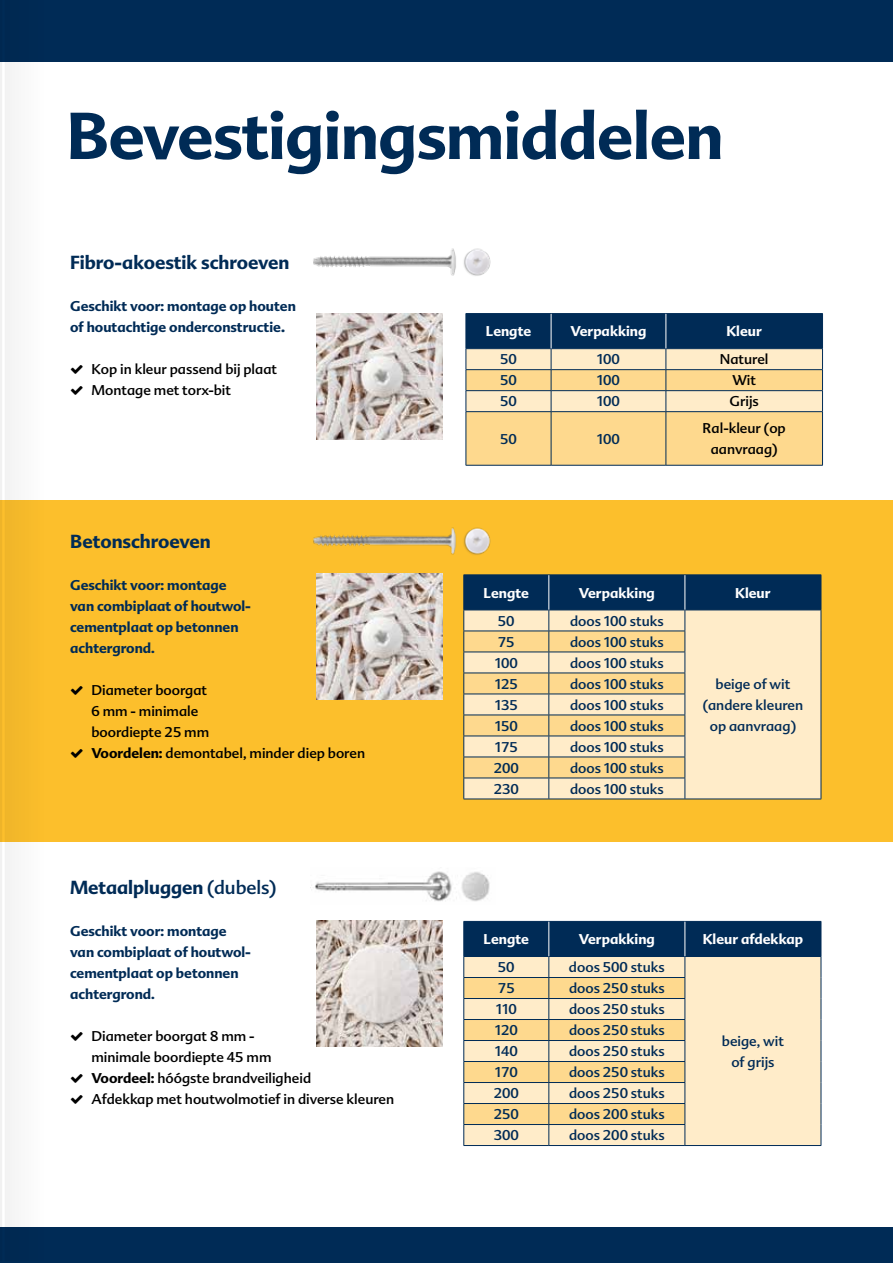
<style>
.page{position:relative;width:893px;height:1263px;background:#fff}
.page>*{position:absolute;margin:0;border:0;box-sizing:border-box;transform-origin:0 0}
.t1{font:700 63px "Advert";letter-spacing:-.01em;color:#002b56}
.t2{font:700 18px "Advert";color:#002b56}
.t3{font:13.5px/21px "Advert";color:#002b56;text-align:center}
.t4{font:13.5px/21px "Advert";color:#000}
.t5{font:700 13.5px/21px "Advert";color:#002b56}
.t6{font:700 13.5px "Advert";color:#fff}
.s1{font-weight:400;font-size:18px}
.s2{font-weight:700}
.s3{font-weight:400}
</style>
<div class="page">
<div style="left:0;top:0;width:893px;height:62px;background:#002b56"></div>
<div style="left:0;top:1227px;width:893px;height:36px;background:#002b56"></div>
<hr style="left:666px;top:313px;width:157px;height:1px;background:#002b56">
<hr style="left:466px;top:313px;width:85px;height:1px;background:#002b56">
<hr style="left:551px;top:313px;width:115px;height:1px;background:#002b56">
<svg style="left:466px;top:314px;width:357px;height:151px;background:#bdb18f"></svg>
<hr style="left:466px;top:411px;width:85px;height:1px;background:#002b56">
<hr style="left:466px;top:412px;width:1px;height:53px;background:#002b56">
<hr style="left:551px;top:411px;width:115px;height:1px;background:#002b56">
<hr style="left:551px;top:412px;width:1px;height:53px;background:#002b56">
<hr style="left:666px;top:411px;width:157px;height:1px;background:#002b56">
<hr style="left:666px;top:412px;width:1px;height:53px;background:#002b56">
<hr style="left:822px;top:412px;width:1px;height:53px;background:#002b56">
<hr style="left:466px;top:465px;width:85px;height:1px;background:#002b56">
<hr style="left:551px;top:465px;width:115px;height:1px;background:#002b56">
<hr style="left:666px;top:465px;width:157px;height:1px;background:#002b56">
<hr style="left:551px;top:314px;width:1px;height:34px;background:#fff">
<hr style="left:666px;top:314px;width:1px;height:34px;background:#fff">
<div style="left:0;top:500px;width:893px;height:342px;background:#fcbf2c"></div>
<svg style="left:463px;top:575px;width:359px;height:224px;background:#cec3a5"></svg>
<hr style="left:463px;top:799px;width:86px;height:1px;background:#002b56">
<hr style="left:549px;top:799px;width:136px;height:1px;background:#002b56">
<hr style="left:685px;top:799px;width:136px;height:1px;background:#002b56">
<hr style="left:549px;top:575px;width:1px;height:35px;background:#fff">
<hr style="left:685px;top:575px;width:1px;height:35px;background:#fff">
<svg style="left:463px;top:921px;width:359px;height:224px;background:#cec3a6"></svg>
<hr style="left:463px;top:1145px;width:86px;height:1px;background:#002b56">
<hr style="left:549px;top:1145px;width:136px;height:1px;background:#002b56">
<hr style="left:685px;top:1145px;width:136px;height:1px;background:#002b56">
<hr style="left:549px;top:922px;width:1px;height:34px;background:#fff">
<hr style="left:685px;top:922px;width:1px;height:34px;background:#fff">
<img style="left:316px;top:574px;width:126px;height:126px">
<img style="left:316px;top:313px;width:126px;height:126px">
<img style="left:316px;top:920px;width:126px;height:126px">
<img style="left:313px;top:527px;width:178px;height:28px">
<img style="left:313px;top:248px;width:178px;height:28px">
<img style="left:310px;top:871px;width:180px;height:31px">
<svg style="left:0;top:62px;width:12px;height:1165px;fill:#f3f3f3"></svg>
<h1 class="t1" style="left:67px;top:96px;width:658px">Bevestigingsmiddelen</h1>
<h2 class="t2" style="left:70px;top:251px;width:221px">Fibro-akoestik schroeven</h2>
<p class="t5" style="left:70px;top:296px;width:227px">Geschikt voor: montage op houten of houtachtige onderconstructie<span class="s1">.</span></p>
<p class="t4" style="left:91px;top:359px;width:187px">Kop in kleur passend bij plaat<br>Montage met torx-bit</p>
<h2 class="t2" style="left:70px;top:530px;width:142px">Betonschroeven</h2>
<p class="t5" style="left:70px;top:574px;width:182px">Geschikt voor: montage van combiplaat of houtwol&shy;cementplaat op betonnen achtergrond.</p>
<p class="t4" style="left:91px;top:679px;width:275px">Diameter boorgat<br>6 mm - minimale<br>boordiepte 25 mm<br><span class="s2">Voordelen:</span> demontabel, minder diep boren</p>
<h2 class="t2" style="left:70px;top:876px;width:208px">Metaalpluggen <span class="s3">(dubels)</span></h2>
<p class="t5" style="left:70px;top:920px;width:182px">Geschikt voor: montage van combiplaat of houtwol&shy;cementplaat op betonnen achtergrond.</p>
<p class="t4" style="left:91px;top:1026px;width:304px">Diameter boorgat 8 mm -<br>minimale boordiepte 45 mm<br><span class="s2">Voordeel:</span> hóógste brandveiligheid<br>Afdekkap met houtwolmotief in diverse kleuren</p>
<p class="t6" style="left:486px;top:323px;width:47px">Lengte</p>
<p class="t6" style="left:570px;top:323px;width:78px">Verpakking</p>
<p class="t6" style="left:726px;top:323px;width:37px">Kleur</p>
<p class="t3" style="left:500px;top:349px;width:18px">50</p>
<p class="t3" style="left:597px;top:349px;width:25px">100</p>
<p class="t4" style="left:720px;top:349px;width:50px">Naturel</p>
<p class="t3" style="left:500px;top:370px;width:18px">50</p>
<p class="t3" style="left:597px;top:370px;width:25px">100</p>
<p class="t4" style="left:732px;top:370px;width:25px">Wit</p>
<p class="t3" style="left:500px;top:391px;width:18px">50</p>
<p class="t3" style="left:597px;top:391px;width:25px">100</p>
<p class="t4" style="left:729px;top:391px;width:31px">Grijs</p>
<p class="t3" style="left:500px;top:428px;width:18px">50</p>
<p class="t3" style="left:597px;top:428px;width:25px">100</p>
<p class="t4" style="left:703px;top:418px;width:85px;text-align:center">Ral-kleur (op aanvraag)</p>
<p class="t6" style="left:484px;top:584px;width:47px">Lengte</p>
<p class="t6" style="left:579px;top:584px;width:78px">Verpakking</p>
<p class="t6" style="left:735px;top:584px;width:37px">Kleur</p>
<p class="t3" style="left:498px;top:610px;width:18px">50</p>
<p class="t3" style="left:570px;top:610px;width:95px">doos 100 stuks</p>
<p class="t3" style="left:498px;top:631px;width:18px">75</p>
<p class="t3" style="left:570px;top:631px;width:95px">doos 100 stuks</p>
<p class="t3" style="left:495px;top:652px;width:25px">100</p>
<p class="t3" style="left:570px;top:652px;width:95px">doos 100 stuks</p>
<p class="t3" style="left:495px;top:673px;width:25px">125</p>
<p class="t3" style="left:570px;top:673px;width:95px">doos 100 stuks</p>
<p class="t3" style="left:495px;top:694px;width:25px">135</p>
<p class="t3" style="left:570px;top:694px;width:95px">doos 100 stuks</p>
<p class="t3" style="left:495px;top:715px;width:25px">150</p>
<p class="t3" style="left:570px;top:715px;width:95px">doos 100 stuks</p>
<p class="t3" style="left:495px;top:736px;width:25px">175</p>
<p class="t3" style="left:570px;top:736px;width:95px">doos 100 stuks</p>
<p class="t3" style="left:494px;top:757px;width:27px">200</p>
<p class="t3" style="left:570px;top:757px;width:95px">doos 100 stuks</p>
<p class="t3" style="left:494px;top:778px;width:27px">230</p>
<p class="t3" style="left:570px;top:778px;width:95px">doos 100 stuks</p>
<p class="t3" style="left:703px;top:673px;width:102px">beige of wit (andere kleuren op aanvraag)</p>
<p class="t6" style="left:484px;top:931px;width:47px">Lengte</p>
<p class="t6" style="left:579px;top:931px;width:78px">Verpakking</p>
<p class="t6" style="left:703px;top:931px;width:102px">Kleur afdekkap</p>
<p class="t3" style="left:498px;top:957px;width:18px">50</p>
<p class="t3" style="left:569px;top:957px;width:97px">doos 500 stuks</p>
<p class="t3" style="left:498px;top:978px;width:18px">75</p>
<p class="t3" style="left:569px;top:978px;width:97px">doos 250 stuks</p>
<p class="t3" style="left:496px;top:999px;width:22px">110</p>
<p class="t3" style="left:569px;top:999px;width:97px">doos 250 stuks</p>
<p class="t3" style="left:495px;top:1020px;width:25px">120</p>
<p class="t3" style="left:569px;top:1020px;width:97px">doos 250 stuks</p>
<p class="t3" style="left:495px;top:1041px;width:25px">140</p>
<p class="t3" style="left:569px;top:1041px;width:97px">doos 250 stuks</p>
<p class="t3" style="left:495px;top:1062px;width:25px">170</p>
<p class="t3" style="left:569px;top:1062px;width:97px">doos 250 stuks</p>
<p class="t3" style="left:494px;top:1083px;width:27px">200</p>
<p class="t3" style="left:569px;top:1083px;width:97px">doos 250 stuks</p>
<p class="t3" style="left:494px;top:1104px;width:27px">250</p>
<p class="t3" style="left:569px;top:1104px;width:97px">doos 200 stuks</p>
<p class="t3" style="left:494px;top:1125px;width:27px">300</p>
<p class="t3" style="left:569px;top:1125px;width:97px">doos 200 stuks</p>
<p class="t3" style="left:722px;top:1030px;width:64px">beige, wit of grijs</p>
</div>
